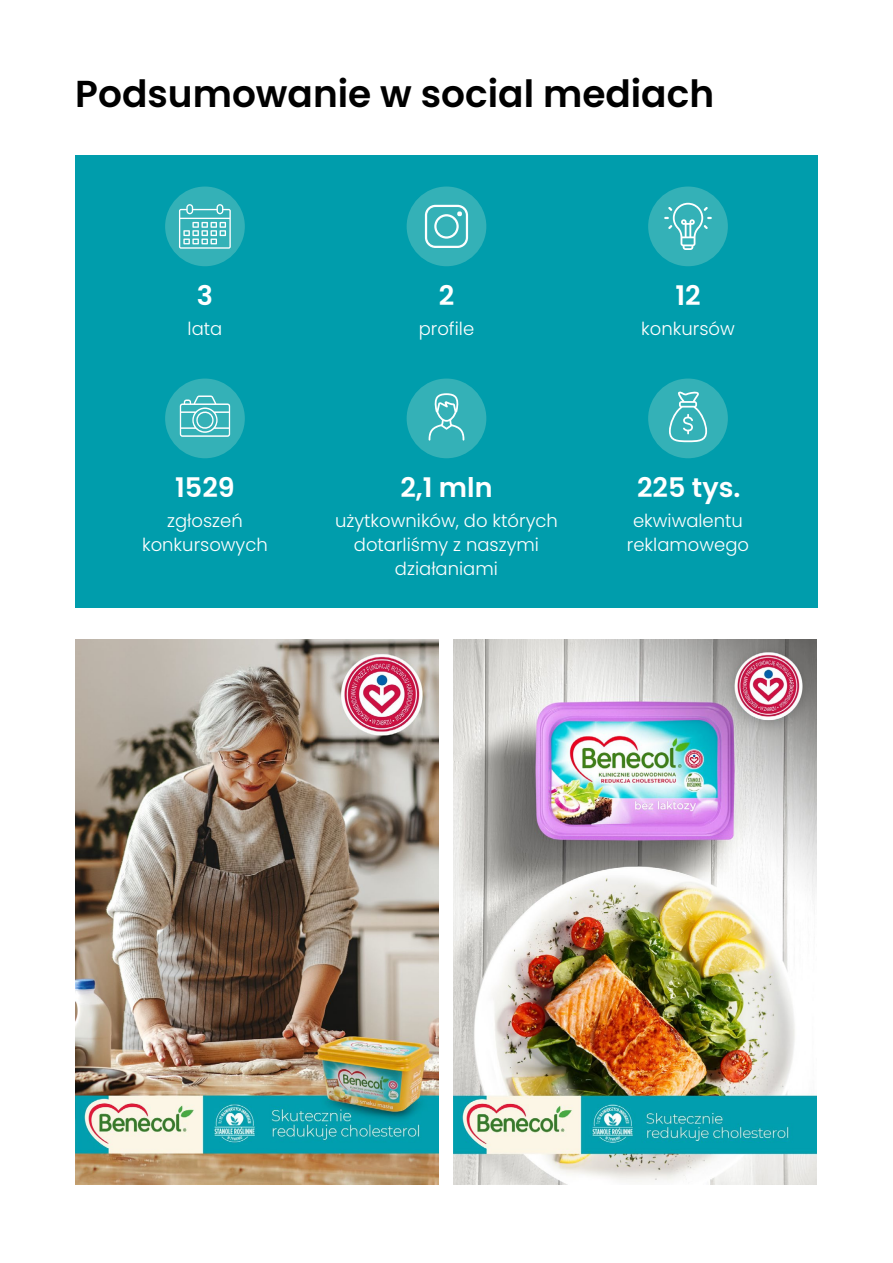
<style>
.page{position:relative;width:893px;height:1263px;background:#fff}
.page>*{position:absolute;margin:0;border:0;box-sizing:border-box;transform-origin:0 0}
.t1{font:600 37.5px "Poppins";color:#000}
.t2{font:600 27px "Poppins";color:#fff}
.t3{font:300 18px/24px "Poppins";color:#fff;text-align:center}
</style>
<div class="page">
<div style="left:75px;top:155px;width:743px;height:453px;background:#009dac"></div>
<div style="left:165px;top:187px;width:80px;height:79px;background:#34b1b7;border-radius:50%"></div>
<svg style="left:179px;top:204px;width:52px;height:45px"></svg>
<div style="left:407px;top:187px;width:79px;height:79px;background:#34b1b7;border-radius:50%"></div>
<svg style="left:425px;top:205px;width:43px;height:43px"></svg>
<div style="left:648px;top:187px;width:80px;height:79px;background:#34b1b7;border-radius:50%"></div>
<svg style="left:664px;top:203px;width:48px;height:47px"></svg>
<div style="left:165px;top:379px;width:80px;height:79px;background:#34b1b7;border-radius:50%"></div>
<svg style="left:180px;top:395px;width:50px;height:42px"></svg>
<div style="left:407px;top:379px;width:79px;height:79px;background:#34b1b7;border-radius:50%"></div>
<svg style="left:429px;top:393px;width:35px;height:48px"></svg>
<div style="left:648px;top:379px;width:80px;height:79px;background:#34b1b7;border-radius:50%"></div>
<svg style="left:669px;top:391px;width:38px;height:51px"></svg>
<img style="left:75px;top:639px;width:364px;height:545px">
<img style="left:453px;top:639px;width:363px;height:545px">
<h1 class="t1" style="left:75px;top:72px;width:640px">Podsumowanie w social mediach</h1>
<h2 class="t2" style="left:197px;top:280px;width:18px">3</h2>
<p class="t3" style="left:188px;top:317px;width:36px">lata</p>
<h2 class="t2" style="left:175px;top:472px;width:61px">1529</h2>
<p class="t3" style="left:142px;top:509px;width:127px">zgłoszeń konkursowych</p>
<h2 class="t2" style="left:439px;top:280px;width:17px">2</h2>
<p class="t3" style="left:419px;top:317px;width:57px">profile</p>
<h2 class="t2" style="left:400px;top:472px;width:94px">2,1 mln</h2>
<p class="t3" style="left:335px;top:509px;width:224px">użytkowników, do których dotarliśmy z naszymi działaniami</p>
<h2 class="t2" style="left:675px;top:280px;width:27px">12</h2>
<p class="t3" style="left:641px;top:317px;width:95px">konkursów</p>
<h2 class="t2" style="left:637px;top:472px;width:105px">225 tys.</h2>
<p class="t3" style="left:627px;top:509px;width:124px">ekwiwalentu reklamowego</p>
</div>
